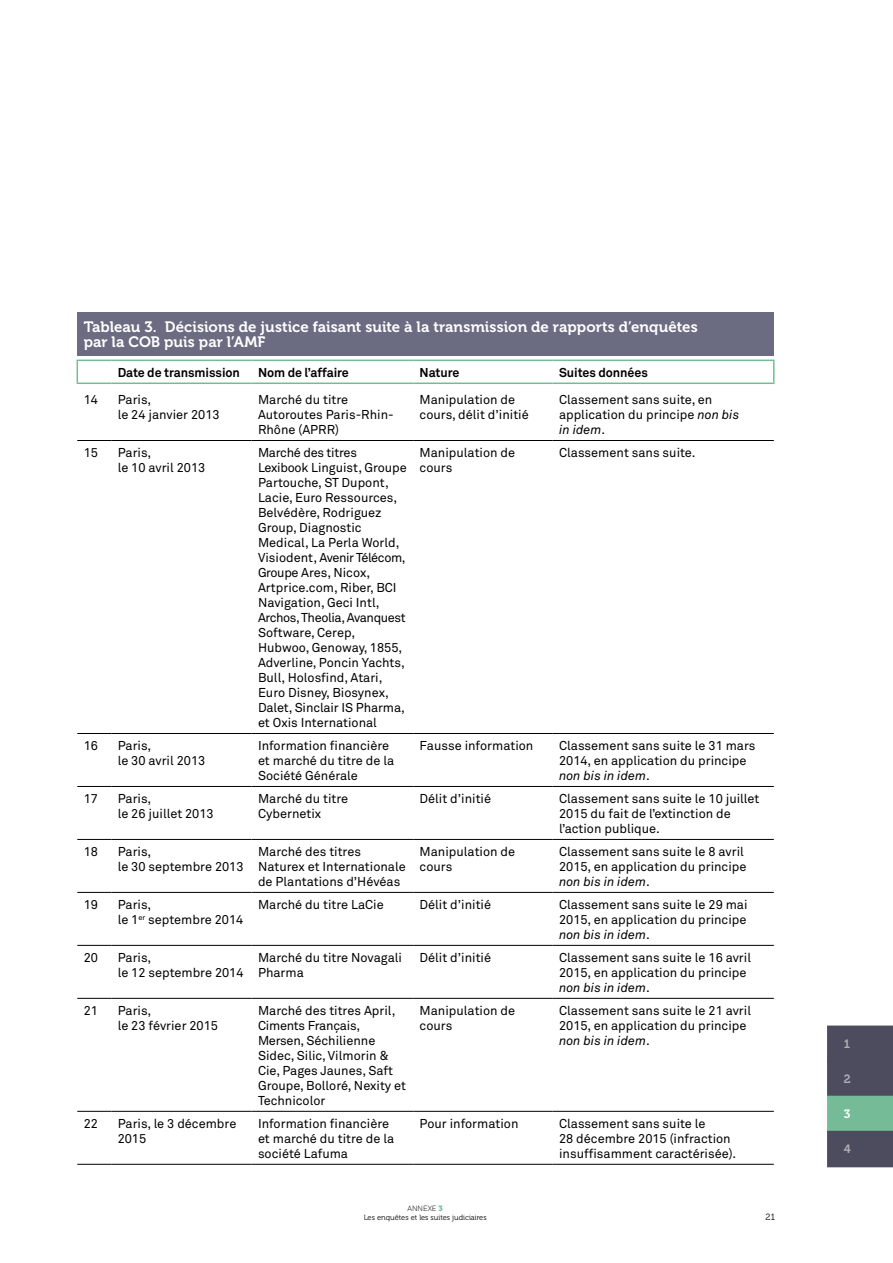
<style>
.page{position:relative;width:893px;height:1263px;background:#fff}
.page>*{position:absolute;margin:0;border:0;box-sizing:border-box;transform-origin:0 0}
.t1{font:15px/15px "Museo 700";letter-spacing:.005em;color:#fff}
.t2{font:12.75px/15px "Akkurat";color:#000}
.t3{font:700 12.75px "Akkurat";letter-spacing:-.005em;color:#000}
.t4{font:12px "Museo 700";color:#b0abb5}
.t5{font:12px "Museo 700";color:#fff}
.t6{font:9px "Museo 300";color:#000}
.t7{font:7.5px "Museo 300";color:#000}
.t8{font:300 7.5px "Akkurat";color:#000}
.s1{font-style:italic}
.s2{font-family:"Museo Slab 900";font-weight:400;color:#75bb97}
</style>
<div class="page">
<svg style="left:827px;top:1025px;width:66px;height:142px;background:#57676c"></svg>
<div style="left:77px;top:313px;width:697px;height:43px;background:#6b6c82"></div>
<hr style="left:77px;top:440px;width:34px;height:1px;background:#000">
<hr style="left:111px;top:440px;width:141px;height:1px;background:#000">
<hr style="left:252px;top:440px;width:161px;height:1px;background:#000">
<hr style="left:413px;top:440px;width:140px;height:1px;background:#000">
<hr style="left:553px;top:440px;width:221px;height:1px;background:#000">
<hr style="left:77px;top:733px;width:34px;height:1px;background:#000">
<hr style="left:111px;top:733px;width:141px;height:1px;background:#000">
<hr style="left:252px;top:733px;width:161px;height:1px;background:#000">
<hr style="left:413px;top:733px;width:140px;height:1px;background:#000">
<hr style="left:553px;top:733px;width:221px;height:1px;background:#000">
<hr style="left:77px;top:786px;width:34px;height:1px;background:#000">
<hr style="left:111px;top:786px;width:141px;height:1px;background:#000">
<hr style="left:252px;top:786px;width:161px;height:1px;background:#000">
<hr style="left:413px;top:786px;width:140px;height:1px;background:#000">
<hr style="left:553px;top:786px;width:221px;height:1px;background:#000">
<hr style="left:77px;top:839px;width:34px;height:1px;background:#000">
<hr style="left:111px;top:839px;width:141px;height:1px;background:#000">
<hr style="left:252px;top:839px;width:161px;height:1px;background:#000">
<hr style="left:413px;top:839px;width:140px;height:1px;background:#000">
<hr style="left:553px;top:839px;width:221px;height:1px;background:#000">
<hr style="left:77px;top:892px;width:34px;height:1px;background:#000">
<hr style="left:111px;top:892px;width:141px;height:1px;background:#000">
<hr style="left:252px;top:892px;width:161px;height:1px;background:#000">
<hr style="left:413px;top:892px;width:140px;height:1px;background:#000">
<hr style="left:553px;top:892px;width:221px;height:1px;background:#000">
<hr style="left:77px;top:945px;width:34px;height:1px;background:#000">
<hr style="left:111px;top:945px;width:141px;height:1px;background:#000">
<hr style="left:252px;top:945px;width:161px;height:1px;background:#000">
<hr style="left:413px;top:945px;width:140px;height:1px;background:#000">
<hr style="left:553px;top:945px;width:221px;height:1px;background:#000">
<hr style="left:77px;top:998px;width:34px;height:1px;background:#000">
<hr style="left:111px;top:998px;width:141px;height:1px;background:#000">
<hr style="left:252px;top:998px;width:161px;height:1px;background:#000">
<hr style="left:413px;top:998px;width:140px;height:1px;background:#000">
<hr style="left:553px;top:998px;width:221px;height:1px;background:#000">
<hr style="left:77px;top:1111px;width:34px;height:1px;background:#000">
<hr style="left:111px;top:1111px;width:141px;height:1px;background:#000">
<hr style="left:252px;top:1111px;width:161px;height:1px;background:#000">
<hr style="left:413px;top:1111px;width:140px;height:1px;background:#000">
<hr style="left:553px;top:1111px;width:221px;height:1px;background:#000">
<hr style="left:77px;top:1164px;width:34px;height:1px;background:#000">
<hr style="left:111px;top:1164px;width:141px;height:1px;background:#000">
<hr style="left:252px;top:1164px;width:161px;height:1px;background:#000">
<hr style="left:413px;top:1164px;width:140px;height:1px;background:#000">
<hr style="left:553px;top:1164px;width:221px;height:1px;background:#000">
<hr style="left:77px;top:360px;width:34px;height:1px;background:#75bb97">
<svg style="left:77px;top:361px;width:1px;height:21px"></svg>
<hr style="left:111px;top:360px;width:141px;height:1px;background:#75bb97">
<hr style="left:252px;top:360px;width:161px;height:1px;background:#75bb97">
<hr style="left:413px;top:360px;width:140px;height:1px;background:#75bb97">
<hr style="left:553px;top:360px;width:222px;height:1px;background:#75bb97">
<hr style="left:773px;top:361px;width:2px;height:21px;background:#75bb97">
<hr style="left:77px;top:382px;width:34px;height:2px;background:#75bb97">
<hr style="left:111px;top:382px;width:141px;height:2px;background:#75bb97">
<hr style="left:252px;top:382px;width:161px;height:2px;background:#75bb97">
<hr style="left:413px;top:382px;width:140px;height:2px;background:#75bb97">
<hr style="left:553px;top:382px;width:222px;height:2px;background:#75bb97">
<p class="t1" style="left:84px;top:320px;width:615px">Tableau 3. Décisions de justice faisant suite à la transmission de rapports d’enquêtes par la COB puis par l’AMF</p>
<p class="t3" style="left:118px;top:364px;width:124px">Date de transmission</p>
<p class="t3" style="left:258px;top:364px;width:92px">Nom de l’affaire</p>
<p class="t3" style="left:420px;top:364px;width:41px">Nature</p>
<p class="t3" style="left:559px;top:364px;width:90px">Suites données</p>
<p class="t2" style="left:84px;top:392px;width:16px">14</p>
<p class="t2" style="left:118px;top:392px;width:103px">Paris,<br>le 24 janvier 2013</p>
<p class="t2" style="left:258px;top:392px;width:137px">Marché du titre<br>Autoroutes Paris-Rhin-<br>Rhône (APRR)</p>
<p class="t2" style="left:420px;top:392px;width:111px">Manipulation de cours, délit d’initié</p>
<p class="t2" style="left:559px;top:392px;width:182px">Classement sans suite, en application du principe <span class="s1">non bis in idem</span>.</p>
<p class="t2" style="left:84px;top:445px;width:16px">15</p>
<p class="t2" style="left:118px;top:445px;width:89px">Paris,<br>le 10 avril 2013</p>
<p class="t2" style="left:258px;top:445px;width:150px">Marché des titres<br>Lexibook Linguist, Groupe<br>Partouche, ST Dupont,<br>Lacie, Euro Ressources,<br>Belvédère, Rodriguez<br>Group, Diagnostic<br>Medical, La Perla World,<br>Visiodent, Avenir Télécom,<br>Groupe Ares, Nicox,<br>Artprice.com, Riber, BCI<br>Navigation, Geci Intl,<br>Archos, Theolia, Avanquest<br>Software, Cerep,<br>Hubwoo, Genoway, 1855,<br>Adverline, Poncin Yachts,<br>Bull, Holosfind, Atari,<br>Euro Disney, Biosynex,<br>Dalet, Sinclair IS Pharma, et Oxis International</p>
<p class="t2" style="left:420px;top:445px;width:97px">Manipulation de cours</p>
<p class="t2" style="left:559px;top:445px;width:138px">Classement sans suite.</p>
<p class="t2" style="left:84px;top:738px;width:16px">16</p>
<p class="t2" style="left:118px;top:738px;width:89px">Paris,<br>le 30 avril 2013</p>
<p class="t2" style="left:258px;top:738px;width:138px">Information financière et marché du titre de la<br>Société Générale</p>
<p class="t2" style="left:420px;top:738px;width:115px">Fausse information</p>
<p class="t2" style="left:559px;top:738px;width:198px">Classement sans suite le 31 mars<br>2014, en application du principe <span class="s1">non bis in idem</span>.</p>
<p class="t2" style="left:84px;top:791px;width:16px">17</p>
<p class="t2" style="left:118px;top:791px;width:98px">Paris,<br>le 26 juillet 2013</p>
<p class="t2" style="left:258px;top:791px;width:92px">Marché du titre<br>Cybernetix</p>
<p class="t2" style="left:420px;top:791px;width:73px">Délit d’initié</p>
<p class="t2" style="left:559px;top:791px;width:202px">Classement sans suite le 10 juillet<br>2015 du fait de l’extinction de l’action publique.</p>
<p class="t2" style="left:84px;top:844px;width:16px">18</p>
<p class="t2" style="left:118px;top:844px;width:127px">Paris,<br>le 30 septembre 2013</p>
<p class="t2" style="left:258px;top:844px;width:149px">Marché des titres<br>Naturex et Internationale de Plantations d’Hévéas</p>
<p class="t2" style="left:420px;top:844px;width:97px">Manipulation de cours</p>
<p class="t2" style="left:559px;top:844px;width:189px">Classement sans suite le 8 avril<br>2015, en application du principe <span class="s1">non bis in idem</span>.</p>
<p class="t2" style="left:84px;top:896px;width:16px">19</p>
<p class="t2" style="left:118px;top:896px;width:127px">Paris,<br>le 1<sup>er</sup> septembre 2014</p>
<p class="t2" style="left:258px;top:897px;width:127px">Marché du titre LaCie</p>
<p class="t2" style="left:420px;top:897px;width:73px">Délit d’initié</p>
<p class="t2" style="left:559px;top:897px;width:190px;text-align:justify">Classement sans suite le 29 mai 2015, en application du principe <span class="s1">non bis in idem</span>.</p>
<p class="t2" style="left:84px;top:950px;width:16px">20</p>
<p class="t2" style="left:118px;top:950px;width:127px">Paris,<br>le 12 septembre 2014</p>
<p class="t2" style="left:258px;top:950px;width:146px">Marché du titre Novagali<br>Pharma</p>
<p class="t2" style="left:420px;top:950px;width:73px">Délit d’initié</p>
<p class="t2" style="left:559px;top:950px;width:193px">Classement sans suite le 16 avril<br>2015, en application du principe <span class="s1">non bis in idem</span>.</p>
<p class="t2" style="left:84px;top:1003px;width:16px">21</p>
<p class="t2" style="left:118px;top:1003px;width:102px">Paris,<br>le 23 février 2015</p>
<p class="t2" style="left:258px;top:1003px;width:150px">Marché des titres April,<br>Ciments Français,<br>Mersen, Séchilienne<br>Sidec, Silic, Vilmorin &amp;<br>Cie, Pages Jaunes, Saft<br>Groupe, Bolloré, Nexity et<br>Technicolor</p>
<p class="t2" style="left:420px;top:1003px;width:97px">Manipulation de cours</p>
<p class="t2" style="left:559px;top:1003px;width:193px">Classement sans suite le 21 avril<br>2015, en application du principe <span class="s1">non bis in idem</span>.</p>
<p class="t2" style="left:84px;top:1116px;width:16px">22</p>
<p class="t2" style="left:118px;top:1116px;width:120px">Paris, le 3 décembre<br>2015</p>
<p class="t2" style="left:258px;top:1116px;width:138px">Information financière et marché du titre de la société Lafuma</p>
<p class="t2" style="left:420px;top:1115px;width:100px">Pour information</p>
<p class="t2" style="left:559px;top:1115px;width:179px">Classement sans suite le<br>28 décembre 2015 (infraction insuffisamment caractérisée).</p>
<p class="t8" style="left:407px;top:1204px;width:37px">ANNEXE <span class="s2">3</span></p>
<p class="t7" style="left:364px;top:1213px;width:124px">Les enquêtes et les suites judiciaires</p>
<p class="t6" style="left:766px;top:1212px;width:11px">21</p>
<p class="t4" style="left:844px;top:1037px;width:8px">1</p>
<p class="t4" style="left:844px;top:1072px;width:8px">2</p>
<p class="t5" style="left:844px;top:1107px;width:8px">3</p>
<p class="t4" style="left:844px;top:1142px;width:9px">4</p>
</div>
